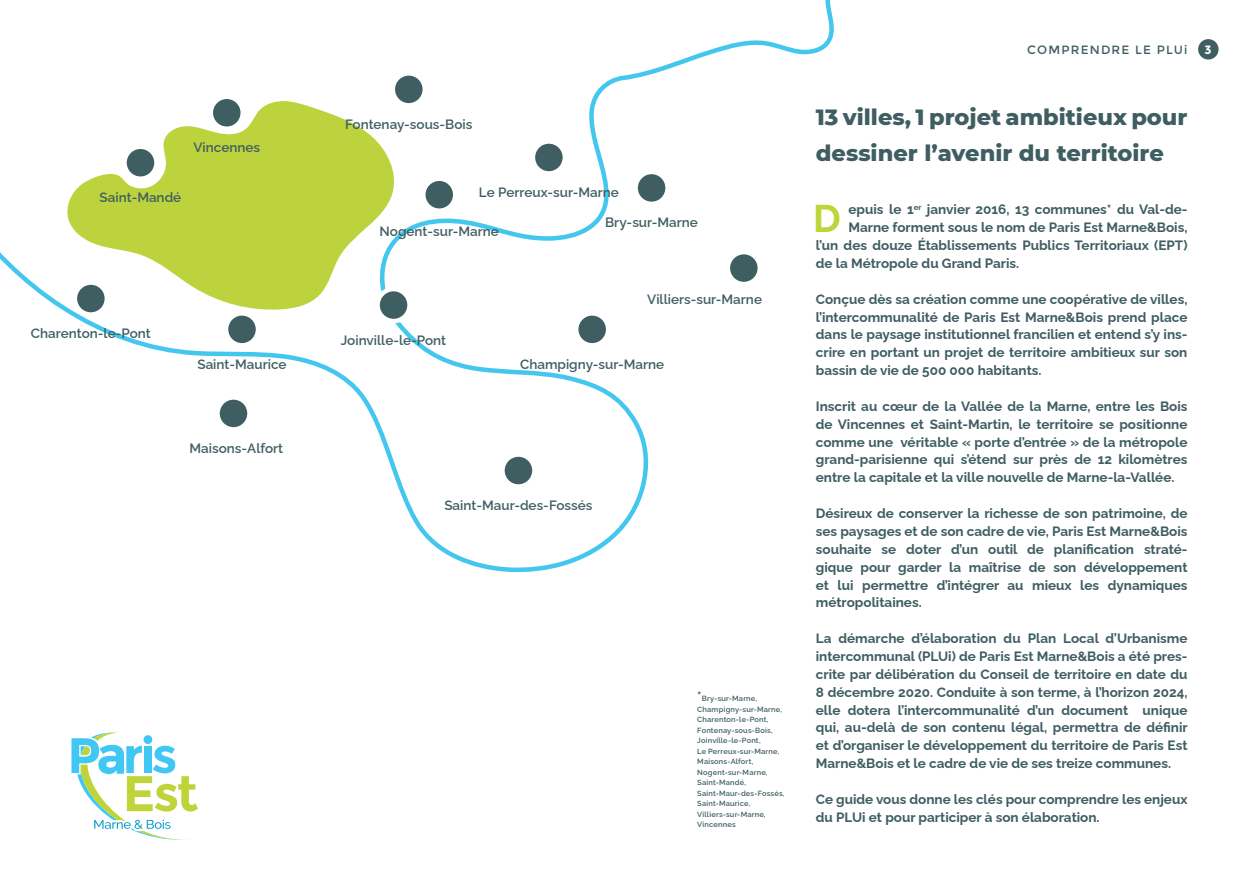
<style>
.page{position:relative;width:1259px;height:893px;background:#fff}
.page>*{position:absolute;margin:0;border:0;box-sizing:border-box;transform-origin:0 0}
.t1{font:700 38.7px "Raleway";color:#bed438}
.t2{font:800 22.5px/35.7px "Montserrat";color:#3f5e62}
.t3{font:700 13.5px/17.9px "Raleway";color:#3f5e62;text-align:justify}
.t4{font:600 13.5px "Raleway";color:#3f5e62}
.t5{font:12px "Montserrat";letter-spacing:.1em;color:#3f5e62}
.t6{font:700 12px "Montserrat";color:#fff}
.t7{font:600 7.5px/10.5px "Raleway";letter-spacing:.025em;color:#3f5e62}
.s1{font-size:13.5px}
</style>
<div class="page">
<svg style="left:0;top:0;width:834px;height:573px"></svg>
<svg style="left:211px;top:97px;width:32px;height:32px"></svg>
<div style="left:208px;top:95px;width:37px;height:36px;border:4px solid #fff;border-radius:50%"></div>
<svg style="left:124px;top:147px;width:32px;height:32px"></svg>
<div style="left:122px;top:144px;width:37px;height:37px;border:4px solid #fff;border-radius:50%"></div>
<svg style="left:393px;top:73px;width:32px;height:32px"></svg>
<div style="left:390px;top:71px;width:37px;height:37px;border:4px solid #fff;border-radius:50%"></div>
<svg style="left:423px;top:179px;width:32px;height:32px"></svg>
<div style="left:421px;top:176px;width:36px;height:37px;border:4px solid #fff;border-radius:50%"></div>
<svg style="left:533px;top:141px;width:32px;height:32px"></svg>
<div style="left:530px;top:139px;width:37px;height:37px;border:4px solid #fff;border-radius:50%"></div>
<svg style="left:635px;top:172px;width:32px;height:32px"></svg>
<div style="left:633px;top:170px;width:37px;height:36px;border:4px solid #fff;border-radius:50%"></div>
<svg style="left:728px;top:252px;width:32px;height:32px"></svg>
<div style="left:725px;top:250px;width:37px;height:36px;border:4px solid #fff;border-radius:50%"></div>
<svg style="left:576px;top:313px;width:32px;height:32px"></svg>
<div style="left:574px;top:311px;width:36px;height:37px;border:4px solid #fff;border-radius:50%"></div>
<svg style="left:502px;top:455px;width:32px;height:31px"></svg>
<div style="left:500px;top:452px;width:37px;height:37px;border:4px solid #fff;border-radius:50%"></div>
<svg style="left:377px;top:289px;width:32px;height:32px"></svg>
<div style="left:375px;top:287px;width:37px;height:36px;border:4px solid #fff;border-radius:50%"></div>
<svg style="left:226px;top:313px;width:32px;height:32px"></svg>
<div style="left:224px;top:311px;width:36px;height:37px;border:4px solid #fff;border-radius:50%"></div>
<svg style="left:217px;top:397px;width:32px;height:32px"></svg>
<div style="left:215px;top:395px;width:37px;height:37px;border:4px solid #fff;border-radius:50%"></div>
<svg style="left:75px;top:283px;width:32px;height:32px"></svg>
<div style="left:73px;top:280px;width:36px;height:37px;border:4px solid #fff;border-radius:50%"></div>
<svg style="left:71px;top:732px;width:127px;height:108px"></svg>
<div style="left:1198px;top:39px;width:20px;height:21px;background:#3f5e62;border-radius:50%"></div>
<p class="t4" style="left:193px;top:137px;width:68px">Vincennes</p>
<p class="t4" style="left:100px;top:187px;width:83px">Saint-Mandé</p>
<p class="t4" style="left:31px;top:322px;width:121px">Charenton-le-Pont</p>
<p class="t4" style="left:197px;top:353px;width:91px">Saint-Maurice</p>
<p class="t4" style="left:190px;top:437px;width:95px">Maisons-Alfort</p>
<p class="t4" style="left:345px;top:113px;width:129px">Fontenay-sous-Bois</p>
<p class="t4" style="left:479px;top:181px;width:141px">Le Perreux-sur-Marne</p>
<p class="t4" style="left:380px;top:220px;width:121px">Nogent-sur-Marne</p>
<p class="t4" style="left:605px;top:212px;width:94px">Bry-sur-Marne</p>
<p class="t4" style="left:341px;top:329px;width:107px">Joinville-le-Pont</p>
<p class="t4" style="left:647px;top:288px;width:116px">Villiers-sur-Marne</p>
<p class="t4" style="left:520px;top:353px;width:146px">Champigny-sur-Marne</p>
<p class="t4" style="left:444px;top:494px;width:150px">Saint-Maur-des-Fossés</p>
<p class="t7" style="left:697px;top:692px;width:89px"><span class="s1">*</span>Bry-sur-Marne,<br>Champigny-sur-Marne,<br>Charenton-le-Pont,<br>Fontenay-sous-Bois,<br>Joinville-le-Pont,<br>Le Perreux-sur-Marne,<br>Maisons-Alfort,<br>Nogent-sur-Marne,<br>Saint-Mandé,<br>Saint-Maur-des-Fossés,<br>Saint-Maurice,<br>Villiers-sur-Marne,<br>Vincennes</p>
<p class="t5" style="left:1027px;top:42px;width:162px">COMPRENDRE LE PLUI</p>
<p class="t6" style="left:1204px;top:42px;width:9px">3</p>
<h2 class="t2" style="left:816px;top:98px;width:373px">13 villes, 1 projet ambitieux pour dessiner l’avenir du territoire</h2>
<h1 class="t1" style="left:813px;top:188px;width:29px">D</h1>
<p class="t3" style="left:848px;top:199px;width:340px">epuis le 1<sup>er</sup> janvier 2016, 13 communes* du Val-de-</p>
<p class="t3" style="left:848px;top:217px;width:340px">Marne forment sous le nom de Paris Est Marne&amp;Bois,</p>
<p class="t3" style="left:816px;top:235px;width:373px">l’un des douze établissements Publics Territoriaux (EPT)</p>
<p class="t3" style="left:816px;top:253px;width:205px">de la Métropole du Grand Paris.</p>
<p class="t3" style="left:816px;top:289px;width:373px">Conçue dès sa création comme une coopérative de villes, l’intercommunalité de Paris Est Marne&amp;Bois prend place dans le paysage institutionnel francilien et entend s’y ins&shy;crire en portant un projet de territoire ambitieux sur son bassin de vie de 500 000 habitants.</p>
<p class="t3" style="left:816px;top:396px;width:373px">Inscrit au cœur de la Vallée de la Marne, entre les Bois de Vincennes et Saint-Martin, le territoire se positionne comme une véritable « porte d’entrée » de la métropole grand-parisienne qui s’étend sur près de 12 kilomètres entre la capitale et la ville nouvelle de Marne-la-Vallée.</p>
<p class="t3" style="left:816px;top:503px;width:373px">Désireux de conserver la richesse de son patrimoine, de ses paysages et de son cadre de vie, Paris Est Marne&amp;Bois souhaite se doter d’un outil de planification straté&shy;gique pour garder la maîtrise de son développement et lui permettre d’intégrer au mieux les dynamiques métropolitaines.</p>
<p class="t3" style="left:816px;top:628px;width:373px">La démarche d’élaboration du Plan Local d’Urbanisme intercommunal (PLUi) de Paris Est Marne&amp;Bois a été pres&shy;crite par délibération du Conseil de territoire en date du 8 décembre 2020. Conduite à son terme, à l’horizon 2024, elle dotera l’intercommunalité d’un document unique qui, au-delà de son contenu légal, permettra de définir et d’organiser le développement du territoire de Paris Est Marne&amp;Bois et le cadre de vie de ses treize communes.</p>
<p class="t3" style="left:816px;top:789px;width:373px">Ce guide vous donne les clés pour comprendre les enjeux du PLUi et pour participer à son élaboration.</p>
</div>
